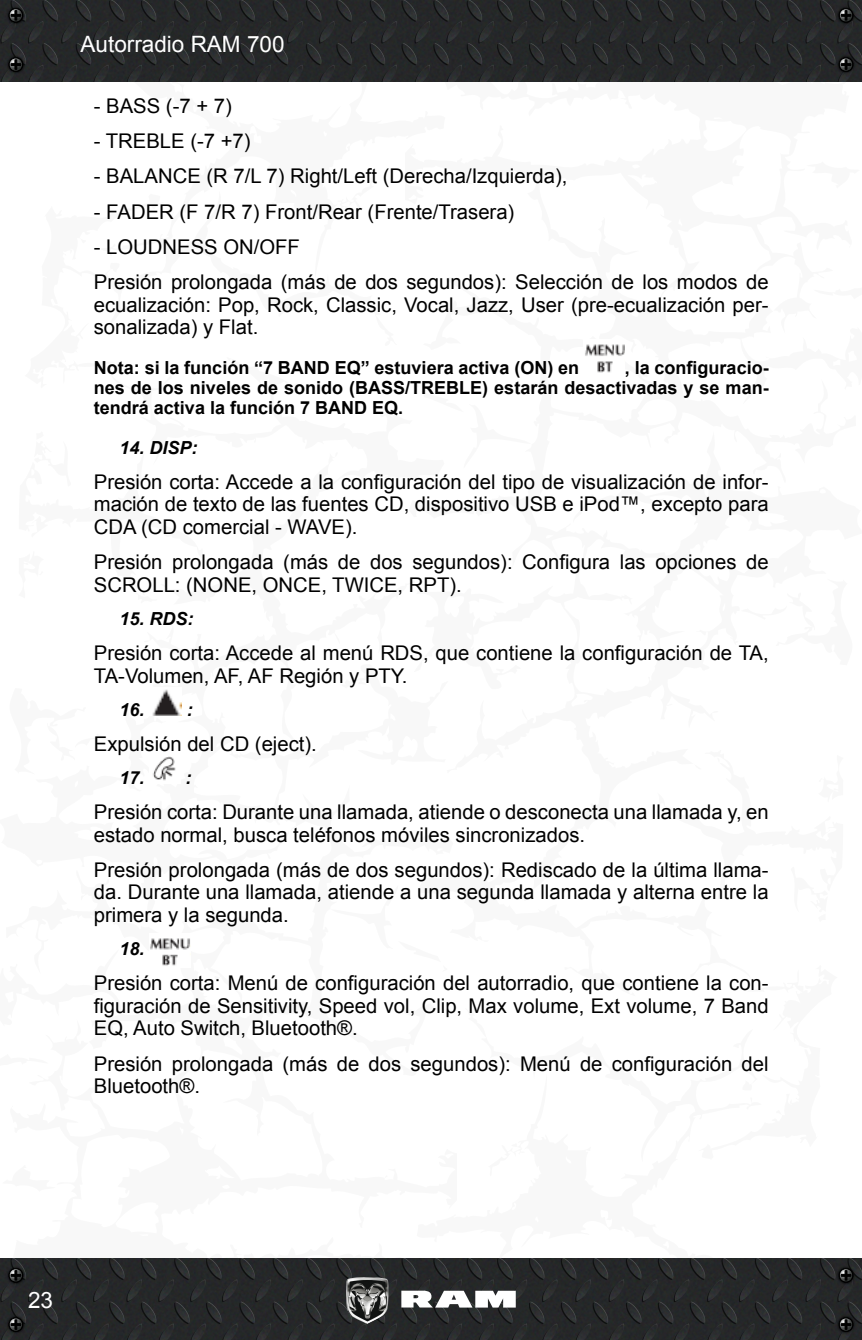
<style>
.page{position:relative;width:862px;height:1340px;background:#fff}
.page>*{position:absolute;margin:0;border:0;box-sizing:border-box;transform-origin:0 0}
.t1{font:22.5px "Arial";color:#fff}
._4_Normal{font:20.25px/22.5px "Arial";color:#000;text-align:justify}
._6_NOTA{font:700 18px/20.2px "Arial";color:#000;text-align:justify}
._3a_Negritas{font:italic 700 18px "Arial";color:#000}
</style>
<div class="page">
<svg style="left:861px;top:39px;width:1px;height:1259px"></svg>
<img style="left:0;top:0;width:861px;height:81px">
<img style="left:0;top:1258px;width:861px;height:81px">
<svg style="left:401px;top:1290px;width:114px;height:17px"></svg>
<img style="left:346px;top:1276px;width:42px;height:47px">
<img style="left:5px;top:4px;width:22px;height:22px">
<svg style="left:8px;top:8px;width:16px;height:15px"></svg>
<img style="left:5px;top:1264px;width:22px;height:22px">
<svg style="left:8px;top:1267px;width:16px;height:15px"></svg>
<img style="left:834px;top:4px;width:22px;height:22px">
<svg style="left:837px;top:8px;width:16px;height:15px"></svg>
<img style="left:834px;top:1264px;width:22px;height:22px">
<svg style="left:837px;top:1267px;width:16px;height:15px"></svg>
<img style="left:5px;top:53px;width:22px;height:23px">
<svg style="left:8px;top:57px;width:16px;height:15px"></svg>
<img style="left:5px;top:1313px;width:22px;height:22px">
<svg style="left:8px;top:1316px;width:16px;height:15px"></svg>
<img style="left:834px;top:53px;width:22px;height:23px">
<svg style="left:837px;top:57px;width:16px;height:15px"></svg>
<img style="left:834px;top:1313px;width:22px;height:22px">
<svg style="left:837px;top:1316px;width:16px;height:15px"></svg>
<img style="left:585px;top:344px;width:39px;height:29px">
<img style="left:152px;top:689px;width:30px;height:26px">
<img style="left:153px;top:756px;width:23px;height:25px">
<img style="left:150px;top:938px;width:40px;height:28px">
<p class="t1" style="left:80px;top:29px;width:205px">Autorradio RAM 700</p>
<p class="_4_Normal" style="left:94px;top:95px;width:139px">- BASS (-7 + 7)</p>
<p class="_4_Normal" style="left:94px;top:130px;width:158px">- TREBLE (-7 +7)</p>
<p class="_4_Normal" style="left:94px;top:165px;width:475px">- BALANCE (R 7/L 7) Right/Left (Derecha/Izquierda),</p>
<p class="_4_Normal" style="left:94px;top:201px;width:422px">- FADER (F 7/R 7) Front/Rear (Frente/Trasera)</p>
<p class="_4_Normal" style="left:94px;top:236px;width:207px">- LOUDNESS ON/OFF</p>
<p class="_4_Normal" style="left:94px;top:271px;width:676px">Presión prolongada (más de dos segundos): Selección de los modos de ecualización: Pop, Rock, Classic, Vocal, Jazz, User (pre-ecualización per&shy;sonalizada) y Flat.</p>
<p class="_6_NOTA" style="left:94px;top:358px;width:486px">Nota: si la función “7 BAND EQ” estuviera activa (ON) en</p>
<p class="_6_NOTA" style="left:94px;top:358px;width:676px;text-indent:531px">, la configuracio&shy;nes de los niveles de sonido (BASS/TREBLE) estarán desactivadas y se man&shy;tendrá activa la función 7 BAND EQ.</p>
<p class="_3a_Negritas" style="left:119px;top:435px;width:80px">14. DISP:</p>
<p class="_4_Normal" style="left:94px;top:471px;width:676px">Presión corta: Accede a la configuración del tipo de visualización de infor&shy;mación de texto de las fuentes CD, dispositivo USB e iPod™, excepto para CDA (CD comercial - WAVE).</p>
<p class="_4_Normal" style="left:94px;top:551px;width:676px">Presión prolongada (más de dos segundos): Configura las opciones de<br>SCROLL: (NONE, ONCE, TWICE, RPT).</p>
<p class="_3a_Negritas" style="left:119px;top:606px;width:76px">15. RDS:</p>
<p class="_4_Normal" style="left:94px;top:642px;width:676px">Presión corta: Accede al menú RDS, que contiene la configuración de TA,<br>TA-Volumen, AF, AF Región y PTY.</p>
<p class="_3a_Negritas" style="left:119px;top:697px;width:75px">16. :</p>
<p class="_4_Normal" style="left:94px;top:732px;width:224px">Expulsión del CD (eject).</p>
<p class="_3a_Negritas" style="left:119px;top:765px;width:73px">17. :</p>
<p class="_4_Normal" style="left:94px;top:801px;width:676px">Presión corta: Durante una llamada, atiende o desconecta una llamada y, en estado normal, busca teléfonos móviles sincronizados.</p>
<p class="_4_Normal" style="left:94px;top:858px;width:676px">Presión prolongada (más de dos segundos): Rediscado de la última llama&shy;da. Durante una llamada, atiende a una segunda llamada y alterna entre la primera y la segunda.</p>
<p class="_3a_Negritas" style="left:119px;top:936px;width:27px">18.</p>
<p class="_4_Normal" style="left:94px;top:972px;width:676px">Presión corta: Menú de configuración del autorradio, que contiene la con&shy;figuración de Sensitivity, Speed vol, Clip, Max volume, Ext volume, 7 Band EQ, Auto Switch, Bluetooth®.</p>
<p class="_4_Normal" style="left:94px;top:1052px;width:676px">Presión prolongada (más de dos segundos): Menú de configuración del<br>Bluetooth®.</p>
<p class="t1" style="left:28px;top:1284px;width:27px">23</p>
</div>
